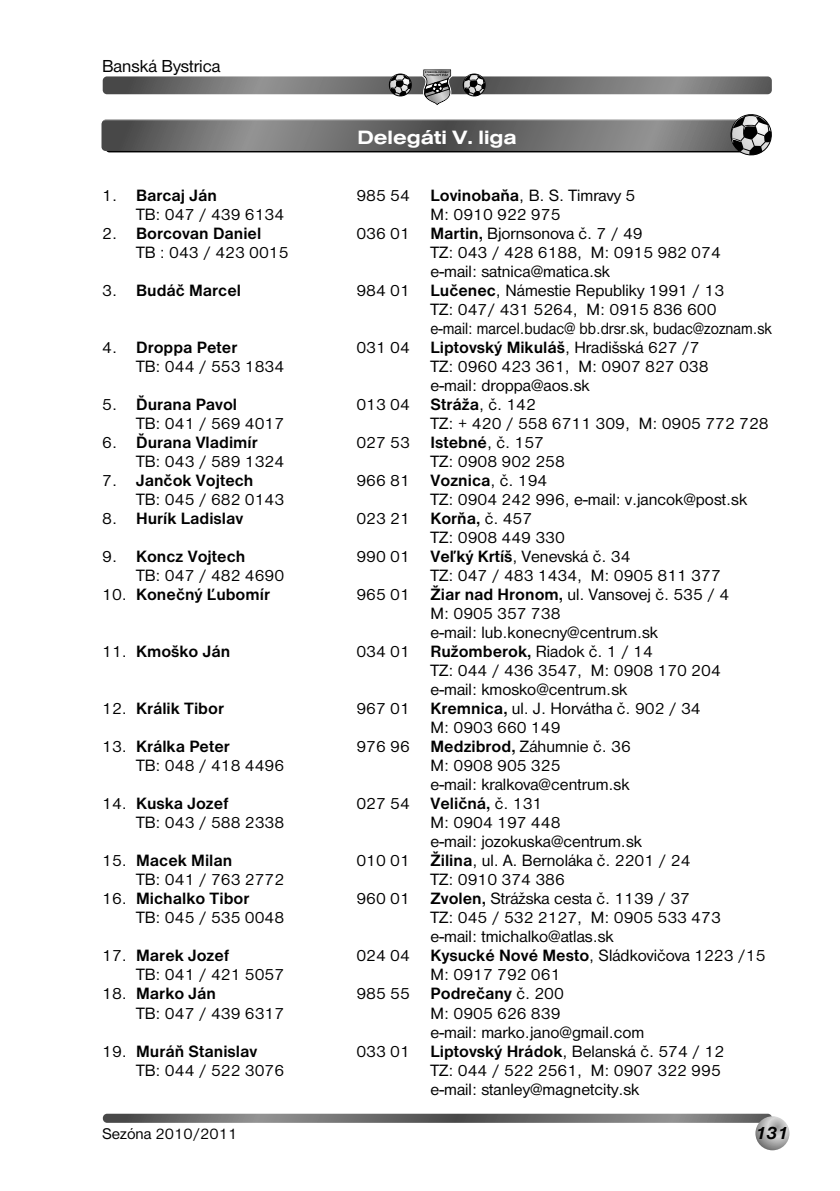
<style>
.page{position:relative;width:840px;height:1191px;background:#fff}
.page>*{position:absolute;margin:0;border:0;box-sizing:border-box;transform-origin:0 0}
.Text_zakladny{font:20px "Nimbus San DEE Bold Exte";color:#fff}
.t1{font:18px "Nimbus San DEE";color:#000}
.t2{font:italic 700 18px "Nimbus San DEE";color:#000}
.Text_zakladny-2{font:17px "Nimbus San DEE";color:#000}
.Text_zakladny-3{font:700 17px "Nimbus San DEE";color:#000}
.Text_zakladny-4{font:17px "Nimbus San DEE";color:#000;scale:.91 1}
.t3{font:16px "Nimbus San DEE";color:#000}
.s1{font-weight:400}
.s2{font-weight:700}
</style>
<div class="page">
<svg style="left:103px;top:1113px;width:668px;height:9px;background:#7a7a7a"></svg>
<svg style="left:755px;top:1116px;width:34px;height:34px"></svg>
<svg style="left:103px;top:69px;width:669px;height:87px"></svg>
<p class="t1" style="left:102px;top:56px;width:120px">Banská Bystrica</p>
<p class="Text_zakladny" style="left:357px;top:126px;width:161px">Delegáti V. liga</p>
<p class="Text_zakladny-3" style="left:102px;top:186px;width:116px"><span class="s1">1.</span> Barcaj Ján</p>
<p class="Text_zakladny-2" style="left:356px;top:186px;width:280px">985 54 <span class="s2">Lovinobaňa</span>, B. S. Timravy 5</p>
<p class="Text_zakladny-2" style="left:136px;top:205px;width:149px">TB: 047 / 439 6134</p>
<p class="Text_zakladny-2" style="left:430px;top:205px;width:131px">M: 0910 922 975</p>
<p class="Text_zakladny-3" style="left:102px;top:224px;width:161px"><span class="s1">2.</span> Borcovan Daniel</p>
<p class="Text_zakladny-2" style="left:356px;top:224px;width:287px">036 01 <span class="s2">Martin,</span> Bjornsonova č. 7 / 49</p>
<p class="Text_zakladny-2" style="left:136px;top:243px;width:154px">TB : 043 / 423 0015</p>
<p class="Text_zakladny-2" style="left:430px;top:243px;width:292px">TZ: 043 / 428 6188, M: 0915 982 074</p>
<p class="Text_zakladny-2" style="left:430px;top:262px;width:181px">e-mail: satnica@matica.sk</p>
<p class="Text_zakladny-3" style="left:102px;top:281px;width:140px"><span class="s1">3.</span> Budáč Marcel</p>
<p class="Text_zakladny-2" style="left:356px;top:281px;width:369px">984 01 <span class="s2">Lučenec</span>, Námestie Republiky 1991 / 13</p>
<p class="Text_zakladny-2" style="left:430px;top:300px;width:287px">TZ: 047/ 431 5264, M: 0915 836 600</p>
<p class="Text_zakladny-4" style="left:430px;top:319px;width:376px">e-mail: marcel.budac@ bb.drsr.sk, budac@zoznam.sk</p>
<p class="Text_zakladny-3" style="left:102px;top:338px;width:137px"><span class="s1">4.</span> Droppa Peter</p>
<p class="Text_zakladny-2" style="left:356px;top:338px;width:344px">031 04 <span class="s2">Liptovský Mikuláš</span>, Hradišská 627 /7</p>
<p class="Text_zakladny-2" style="left:136px;top:357px;width:149px">TB: 044 / 553 1834</p>
<p class="Text_zakladny-2" style="left:430px;top:357px;width:279px">TZ: 0960 423 361, M: 0907 827 038</p>
<p class="Text_zakladny-2" style="left:430px;top:376px;width:161px">e-mail: droppa@aos.sk</p>
<p class="Text_zakladny-3" style="left:102px;top:395px;width:136px"><span class="s1">5.</span> Ďurana Pavol</p>
<p class="Text_zakladny-2" style="left:356px;top:395px;width:181px">013 04 <span class="s2">Stráža</span>, č. 142</p>
<p class="Text_zakladny-2" style="left:136px;top:414px;width:149px">TB: 041 / 569 4017</p>
<p class="Text_zakladny-2" style="left:430px;top:414px;width:339px">TZ: + 420 / 558 6711 309, M: 0905 772 728</p>
<p class="Text_zakladny-3" style="left:102px;top:433px;width:157px"><span class="s1">6.</span> Ďurana Vladimír</p>
<p class="Text_zakladny-2" style="left:356px;top:433px;width:189px">027 53 <span class="s2">Istebné</span>, č. 157</p>
<p class="Text_zakladny-2" style="left:136px;top:452px;width:149px">TB: 043 / 589 1324</p>
<p class="Text_zakladny-2" style="left:430px;top:452px;width:136px">TZ: 0908 902 258</p>
<p class="Text_zakladny-3" style="left:102px;top:471px;width:153px"><span class="s1">7.</span> Jančok Vojtech</p>
<p class="Text_zakladny-2" style="left:356px;top:471px;width:192px">966 81 <span class="s2">Voznica</span>, č. 194</p>
<p class="Text_zakladny-2" style="left:136px;top:490px;width:149px">TB: 045 / 682 0143</p>
<p class="Text_zakladny-2" style="left:430px;top:490px;width:318px">TZ: 0904 242 996, e-mail: v.jancok@post.sk</p>
<p class="Text_zakladny-3" style="left:102px;top:509px;width:142px"><span class="s1">8.</span> Hurík Ladislav</p>
<p class="Text_zakladny-2" style="left:356px;top:509px;width:177px">023 21 <span class="s2">Korňa,</span> č. 457</p>
<p class="Text_zakladny-2" style="left:430px;top:528px;width:136px">TZ: 0908 449 330</p>
<p class="Text_zakladny-3" style="left:102px;top:547px;width:144px"><span class="s1">9.</span> Koncz Vojtech</p>
<p class="Text_zakladny-2" style="left:356px;top:547px;width:275px">990 01 <span class="s2">Veľký Krtíš</span>, Venevská č. 34</p>
<p class="Text_zakladny-2" style="left:136px;top:566px;width:149px">TB: 047 / 482 4690</p>
<p class="Text_zakladny-2" style="left:430px;top:566px;width:292px">TZ: 047 / 483 1434, M: 0905 811 377</p>
<p class="Text_zakladny-3" style="left:102px;top:585px;width:169px"><span class="s1">10.</span> Konečný Ľubomír</p>
<p class="Text_zakladny-2" style="left:356px;top:585px;width:374px">965 01 <span class="s2">Žiar nad Hronom,</span> ul. Vansovej č. 535 / 4</p>
<p class="Text_zakladny-2" style="left:430px;top:604px;width:131px">M: 0905 357 738</p>
<p class="Text_zakladny-2" style="left:430px;top:623px;width:229px">e-mail: lub.konecny@centrum.sk</p>
<p class="Text_zakladny-3" style="left:102px;top:642px;width:129px"><span class="s1">11.</span> Kmoško Ján</p>
<p class="Text_zakladny-2" style="left:356px;top:642px;width:298px">034 01 <span class="s2">Ružomberok,</span> Riadok č. 1 / 14</p>
<p class="Text_zakladny-2" style="left:430px;top:661px;width:292px">TZ: 044 / 436 3547, M: 0908 170 204</p>
<p class="Text_zakladny-2" style="left:430px;top:680px;width:198px">e-mail: kmosko@centrum.sk</p>
<p class="Text_zakladny-3" style="left:102px;top:699px;width:123px"><span class="s1">12.</span> Králik Tibor</p>
<p class="Text_zakladny-2" style="left:356px;top:699px;width:346px">967 01 <span class="s2">Kremnica,</span> ul. J. Horvátha č. 902 / 34</p>
<p class="Text_zakladny-2" style="left:430px;top:718px;width:131px">M: 0903 660 149</p>
<p class="Text_zakladny-3" style="left:102px;top:737px;width:129px"><span class="s1">13.</span> Králka Peter</p>
<p class="Text_zakladny-2" style="left:356px;top:737px;width:276px">976 96 <span class="s2">Medzibrod,</span> Záhumnie č. 36</p>
<p class="Text_zakladny-2" style="left:136px;top:756px;width:149px">TB: 048 / 418 4496</p>
<p class="Text_zakladny-2" style="left:430px;top:756px;width:131px">M: 0908 905 325</p>
<p class="Text_zakladny-2" style="left:430px;top:775px;width:200px">e-mail: kralkova@centrum.sk</p>
<p class="Text_zakladny-3" style="left:102px;top:794px;width:128px"><span class="s1">14.</span> Kuska Jozef</p>
<p class="Text_zakladny-2" style="left:356px;top:794px;width:187px">027 54 <span class="s2">Veličná,</span> č. 131</p>
<p class="Text_zakladny-2" style="left:136px;top:813px;width:149px">TB: 043 / 588 2338</p>
<p class="Text_zakladny-2" style="left:430px;top:813px;width:131px">M: 0904 197 448</p>
<p class="Text_zakladny-2" style="left:430px;top:832px;width:213px">e-mail: jozokuska@centrum.sk</p>
<p class="Text_zakladny-3" style="left:102px;top:851px;width:131px"><span class="s1">15.</span> Macek Milan</p>
<p class="Text_zakladny-2" style="left:356px;top:851px;width:335px">010 01 <span class="s2">Žilina</span>, ul. A. Bernoláka č. 2201 / 24</p>
<p class="Text_zakladny-2" style="left:136px;top:870px;width:149px">TB: 041 / 763 2772</p>
<p class="Text_zakladny-2" style="left:430px;top:870px;width:136px">TZ: 0910 374 386</p>
<p class="Text_zakladny-3" style="left:102px;top:889px;width:149px"><span class="s1">16.</span> Michalko Tibor</p>
<p class="Text_zakladny-2" style="left:356px;top:889px;width:335px">960 01 <span class="s2">Zvolen,</span> Strážska cesta č. 1139 / 37</p>
<p class="Text_zakladny-2" style="left:136px;top:908px;width:149px">TB: 045 / 535 0048</p>
<p class="Text_zakladny-2" style="left:430px;top:908px;width:292px">TZ: 045 / 532 2127, M: 0905 533 473</p>
<p class="Text_zakladny-2" style="left:430px;top:927px;width:184px">e-mail: tmichalko@atlas.sk</p>
<p class="Text_zakladny-3" style="left:102px;top:946px;width:128px"><span class="s1">17.</span> Marek Jozef</p>
<p class="Text_zakladny-2" style="left:356px;top:946px;width:410px">024 04 <span class="s2">Kysucké Nové Mesto</span>, Sládkovičova 1223 /15</p>
<p class="Text_zakladny-2" style="left:136px;top:965px;width:149px">TB: 041 / 421 5057</p>
<p class="Text_zakladny-2" style="left:430px;top:965px;width:131px">M: 0917 792 061</p>
<p class="Text_zakladny-3" style="left:102px;top:984px;width:115px"><span class="s1">18.</span> Marko Ján</p>
<p class="Text_zakladny-2" style="left:356px;top:984px;width:209px">985 55 <span class="s2">Podrečany</span> č. 200</p>
<p class="Text_zakladny-2" style="left:136px;top:1003px;width:149px">TB: 047 / 439 6317</p>
<p class="Text_zakladny-2" style="left:430px;top:1003px;width:131px">M: 0905 626 839</p>
<p class="Text_zakladny-2" style="left:430px;top:1022px;width:215px">e-mail: marko.jano@gmail.com</p>
<p class="Text_zakladny-3" style="left:102px;top:1041px;width:156px"><span class="s1">19.</span> Muráň Stanislav</p>
<p class="Text_zakladny-2" style="left:356px;top:1041px;width:369px">033 01 <span class="s2">Liptovský Hrádok</span>, Belanská č. 574 / 12</p>
<p class="Text_zakladny-2" style="left:136px;top:1060px;width:149px">TB: 044 / 522 3076</p>
<p class="Text_zakladny-2" style="left:430px;top:1060px;width:292px">TZ: 044 / 522 2561, M: 0907 322 995</p>
<p class="Text_zakladny-2" style="left:430px;top:1079px;width:210px">e-mail: stanley@magnetcity.sk</p>
<p class="t3" style="left:102px;top:1125px;width:137px">Sezóna 2010/2011</p>
<p class="t2" style="left:754px;top:1122px;width:35px">131</p>
</div>
